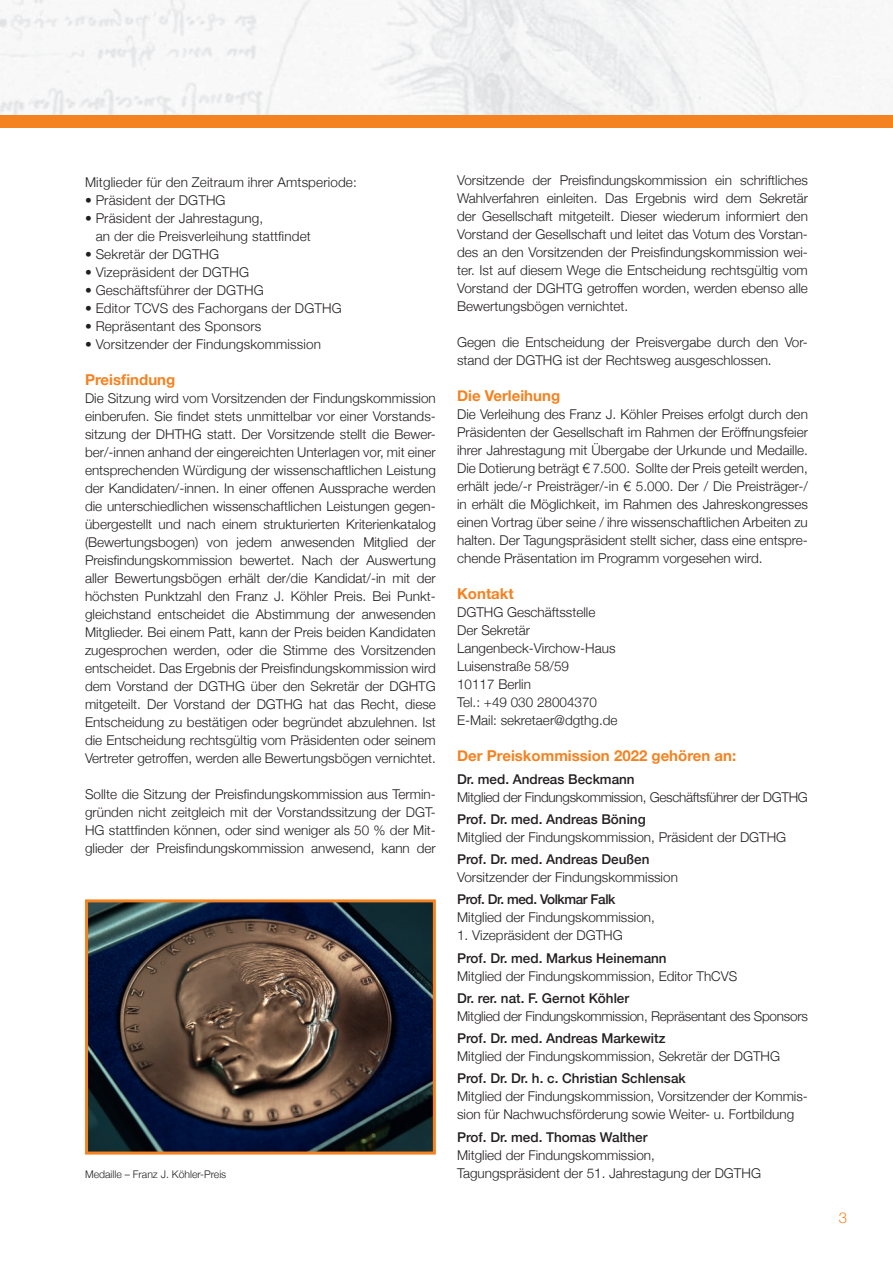
<style>
.page{position:relative;width:893px;height:1263px;background:#fff}
.page>*{position:absolute;margin:0;border:0;box-sizing:border-box;transform-origin:0 0}
.t1{font:700 15px "Helvetica Neue";color:#f58220}
.t2{font:300 15px "Helvetica Neue";color:#f58220}
.t3{font:300 13.5px/18px "Helvetica Neue";color:#231f20}
.t4{font:500 13.5px "Helvetica Neue";color:#231f20}
.t5{font:300 13.5px "Helvetica Neue";letter-spacing:-.02em;color:#231f20}
.t6{font:500 13.5px "Helvetica Neue";letter-spacing:-.03em;color:#231f20}
.t7{font:300 10.5px "Helvetica Neue";color:#231f20}
</style>
<div class="page">
<img style="left:0;top:0;width:892px;height:115px">
<div style="left:0;top:115px;width:893px;height:13px;background:#f58220"></div>
<img style="left:89px;top:903px;width:343px;height:247px">
<div style="left:85px;top:899px;width:351px;height:255px;border:3px solid #f58220"></div>
<p class="t3" style="left:85px;top:173px;width:273px">Mitglieder für den Zeitraum ihrer Amtsperiode:</p>
<p class="t3" style="left:85px;top:191px;width:142px">• Präsident der DGTHG</p>
<p class="t3" style="left:96px;top:209px;width:217px;text-indent:-11px">• Präsident der Jahrestagung,<br>an der die Preisverleihung stattfindet</p>
<p class="t3" style="left:85px;top:245px;width:136px">• Sekretär der DGTHG</p>
<p class="t3" style="left:85px;top:263px;width:166px">• Vizepräsident der DGTHG</p>
<p class="t3" style="left:85px;top:281px;width:180px">• Geschäftsführer der DGTHG</p>
<p class="t3" style="left:85px;top:299px;width:258px">• Editor TCVS des Fachorgans der DGTHG</p>
<p class="t3" style="left:85px;top:317px;width:178px">• Repräsentant des Sponsors</p>
<p class="t3" style="left:85px;top:335px;width:237px">• Vorsitzender der Findungskommission</p>
<p class="t1" style="left:85px;top:368px;width:92px">Preisfindung</p>
<p class="t3" style="left:85px;top:389px;width:352px;text-align:justify">Die Sitzung wird vom Vorsitzenden der Findungskommission einberufen. Sie findet stets unmittelbar vor einer Vorstands&shy;sitzung der DHTHG statt. Der Vorsitzende stellt die Bewer&shy;ber/-innen anhand der eingereichten Unterlagen vor, mit einer entsprechenden Würdigung der wissenschaftlichen Leistung der Kandidaten/-innen. In einer offenen Aussprache werden die unterschiedlichen wissenschaftlichen Leistungen gegen&shy;übergestellt und nach einem strukturierten Kriterienkatalog (Bewertungsbogen) von jedem anwesenden Mitglied der Preisfindungskommission bewertet. Nach der Auswertung aller Bewertungsbögen erhält der/die Kandidat/-in mit der höchsten Punktzahl den Franz J. Köhler Preis. Bei Punkt&shy;gleichstand entscheidet die Abstimmung der anwesenden Mitglieder. Bei einem Patt, kann der Preis beiden Kandidaten zugesprochen werden, oder die Stimme des Vorsitzenden entscheidet. Das Ergebnis der Preisfindungskommission wird dem Vorstand der DGTHG über den Sekretär der DGHTG mitgeteilt. Der Vorstand der DGTHG hat das Recht, diese Entscheidung zu bestätigen oder begründet abzulehnen. Ist die Entscheidung rechtsgültig vom Präsidenten oder seinem Vertreter getroffen, werden alle Bewertungsbögen vernichtet.</p>
<p class="t3" style="left:85px;top:785px;width:352px;text-align:justify">Sollte die Sitzung der Preisfindungskommission aus Termin&shy;gründen nicht zeitgleich mit der Vorstandssitzung der DGT-HG stattfinden können, oder sind weniger als 50 % der Mit&shy;glieder der Preisfindungskommission anwesend, kann der</p>
<p class="t7" style="left:85px;top:1165px;width:143px">Medaille – Franz J. Köhler-Preis</p>
<p class="t3" style="left:457px;top:170px;width:352px;text-align:justify">Vorsitzende der Preisfindungskommission ein schriftliches Wahlverfahren einleiten. Das Ergebnis wird dem Sekretär der Gesellschaft mitgeteilt. Dieser wiederum informiert den Vorstand der Gesellschaft und leitet das Votum des Vorstan&shy;des an den Vorsitzenden der Preisfindungskommission wei&shy;ter. Ist auf diesem Wege die Entscheidung rechtsgültig vom Vorstand der DGHTG getroffen worden, werden ebenso alle Bewertungsbögen vernichtet.</p>
<p class="t3" style="left:457px;top:332px;width:352px">Gegen die Entscheidung der Preisvergabe durch den Vor&shy;stand der DGTHG ist der Rechtsweg ausgeschlossen.</p>
<p class="t1" style="left:457px;top:384px;width:105px">Die Verleihung</p>
<p class="t3" style="left:457px;top:404px;width:352px;text-align:justify">Die Verleihung des Franz J. Köhler Preises erfolgt durch den Präsidenten der Gesellschaft im Rahmen der Eröffnungsfeier ihrer Jahrestagung mit Übergabe der Urkunde und Medaille.<br>Die Dotierung beträgt € 7.500. Sollte der Preis geteilt werden, erhält jede/-r Preisträger/-in € 5.000. Der / Die Preisträger-/ in erhält die Möglichkeit, im Rahmen des Jahreskongresses einen Vortrag über seine / ihre wissenschaftlichen Arbeiten zu halten. Der Tagungspräsident stellt sicher, dass eine entspre&shy;chende Präsentation im Programm vorgesehen wird.</p>
<p class="t1" style="left:457px;top:582px;width:58px">Kontakt</p>
<p class="t3" style="left:457px;top:602px;width:162px">DGTHG Geschäftsstelle<br>Der Sekretär<br>Langenbeck-Virchow-Haus<br>Luisenstraße 58/59<br>10117 Berlin<br>Tel.: +49 030 28004370<br>E-Mail: sekretaer@dgthg.de</p>
<p class="t1" style="left:457px;top:744px;width:281px">Der Preiskommission 2022 gehören an:</p>
<p class="t4" style="left:457px;top:768px;width:179px">Dr. med. Andreas Beckmann</p>
<p class="t5" style="left:457px;top:786px;width:352px">Mitglied der Findungskommission, Geschäftsführer der DGTHG</p>
<p class="t4" style="left:457px;top:808px;width:190px">Prof. Dr. med. Andreas Böning</p>
<p class="t3" style="left:457px;top:827px;width:331px">Mitglied der Findungskommission, Präsident der DGTHG</p>
<p class="t4" style="left:457px;top:848px;width:194px">Prof. Dr. med. Andreas Deußen</p>
<p class="t3" style="left:457px;top:867px;width:222px">Vorsitzender der Findungskommission</p>
<p class="t6" style="left:457px;top:889px;width:160px">Prof. Dr. med. Volkmar Falk</p>
<p class="t3" style="left:457px;top:907px;width:199px">Mitglied der Findungskommission,</p>
<p class="t3" style="left:457px;top:925px;width:167px">1. Vizepräsident der DGTHG</p>
<p class="t4" style="left:457px;top:947px;width:211px">Prof. Dr. med. Markus Heinemann</p>
<p class="t3" style="left:457px;top:966px;width:282px">Mitglied der Findungskommission, Editor ThCVS</p>
<p class="t4" style="left:457px;top:987px;width:174px">Dr. rer. nat. F. Gernot Köhler</p>
<p class="t3" style="left:457px;top:1006px;width:352px">Mitglied der Findungskommission, Repräsentant des Sponsors</p>
<p class="t4" style="left:457px;top:1027px;width:210px">Prof. Dr. med. Andreas Markewitz</p>
<p class="t3" style="left:457px;top:1046px;width:324px">Mitglied der Findungskommission, Sekretär der DGTHG</p>
<p class="t4" style="left:457px;top:1068px;width:230px">Prof. Dr. Dr. h. c. Christian Schlensak</p>
<p class="t3" style="left:457px;top:1086px;width:352px">Mitglied der Findungskommission, Vorsitzender der Kommis&shy;sion für Nachwuchsförderung sowie Weiter- u. Fortbildung</p>
<p class="t4" style="left:457px;top:1126px;width:192px">Prof. Dr. med. Thomas Walther</p>
<p class="t3" style="left:457px;top:1145px;width:305px">Mitglied der Findungskommission,<br>Tagungspräsident der 51. Jahrestagung der DGTHG</p>
<p class="t2" style="left:839px;top:1206px;width:10px">3</p>
</div>
